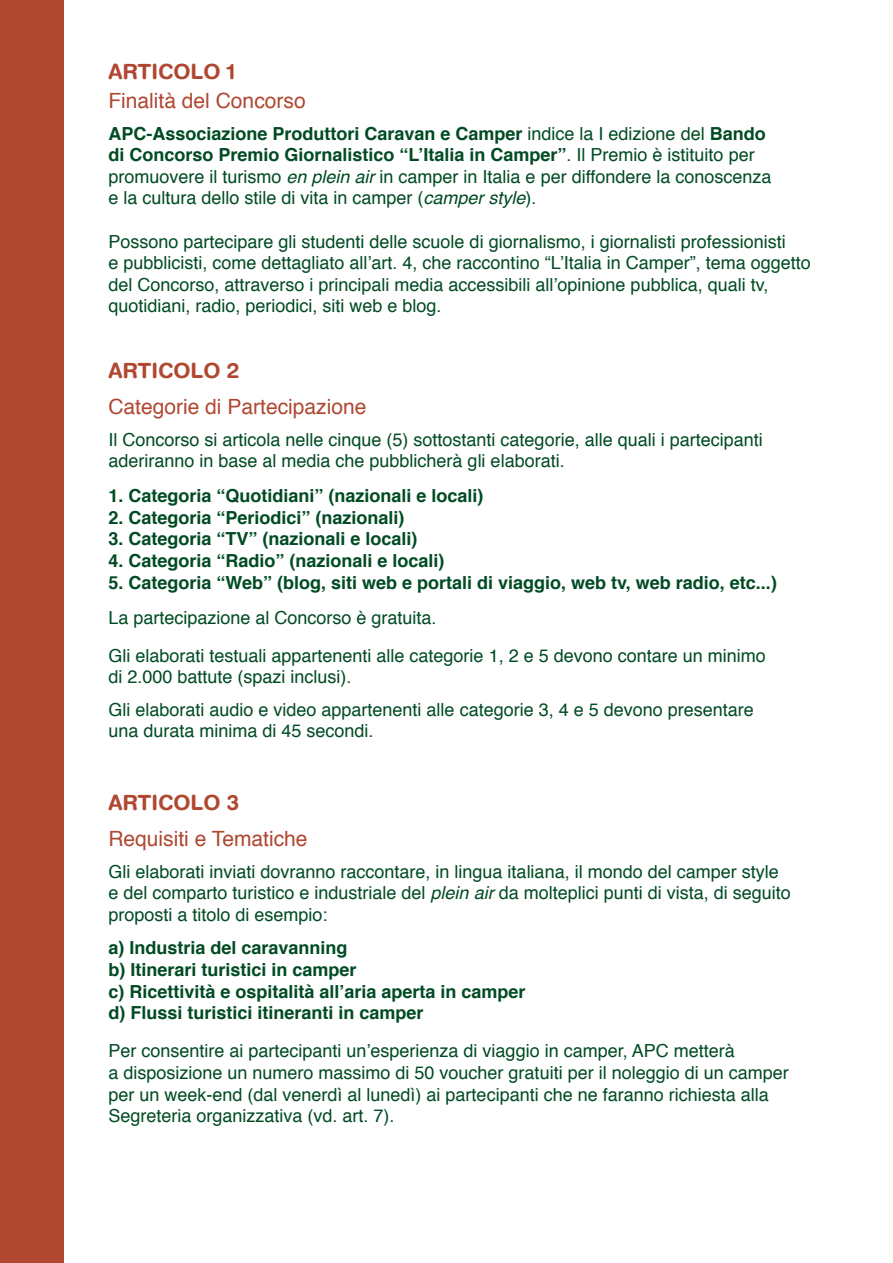
<style>
.page{position:relative;width:893px;height:1263px;background:#fff}
.page>*{position:absolute;margin:0;border:0;box-sizing:border-box;transform-origin:0 0}
.t1{font:21px "Helvetica";color:#b04731}
.t2{font:700 21px "Helvetica Rounded";color:#b04731}
.t3{font:18px/21.6px "Helvetica";color:#004b23}
.t4{font:700 18px/21.6px "Helvetica";color:#004b23}
.s1{font-weight:700}
.s2{font-style:italic}
</style>
<div class="page">
<div style="left:0;top:0;width:64px;height:1263px;background:#b04731"></div>
<p class="t2" style="left:108px;top:59px;width:129px">ARTICOLO 1</p>
<p class="t1" style="left:108px;top:84px;width:199px">Finalità del Concorso</p>
<p class="t3" style="left:108px;top:123px;width:665px"><span class="s1">APC-Associazione Produttori Caravan e Camper</span> indice la I edizione del <span class="s1">Bando di Concorso Premio Giornalistico “L’Italia in Camper”</span>. Il Premio è istituito per promuovere il turismo <span class="s2">en plein air</span> in camper in Italia e per diffondere la conoscenza e la cultura dello stile di vita in camper (<span class="s2">camper style</span>).</p>
<p class="t3" style="left:108px;top:231px;width:704px">Possono partecipare gli studenti delle scuole di giornalismo, i giornalisti professionisti<br>e pubblicisti, come dettagliato all’art. 4, che raccontino “L’Italia in Camper”, tema oggetto del Concorso, attraverso i principali media accessibili all’opinione pubblica, quali tv, quotidiani, radio, periodici, siti web e blog.</p>
<p class="t2" style="left:108px;top:357px;width:132px">ARTICOLO 2</p>
<p class="t1" style="left:108px;top:390px;width:259px">Categorie di Partecipazione</p>
<p class="t3" style="left:108px;top:429px;width:656px">Il Concorso si articola nelle cinque (5) sottostanti categorie, alle quali i partecipanti aderiranno in base al media che pubblicherà gli elaborati.</p>
<p class="t4" style="left:108px;top:485px;width:377px">1. Categoria “Quotidiani” (nazionali e locali)</p>
<p class="t4" style="left:108px;top:507px;width:298px">2. Categoria “Periodici” (nazionali)</p>
<p class="t4" style="left:108px;top:528px;width:311px">3. Categoria “TV” (nazionali e locali)</p>
<p class="t4" style="left:108px;top:550px;width:338px">4. Categoria “Radio” (nazionali e locali)</p>
<p class="t4" style="left:108px;top:572px;width:670px">5. Categoria “Web” (blog, siti web e portali di viaggio, web tv, web radio, etc...)</p>
<p class="t3" style="left:108px;top:599px;width:659px;line-height:38.1px">La partecipazione al Concorso è gratuita.<br>Gli elaborati testuali appartenenti alle categorie 1, 2 e 5 devono contare un minimo</p>
<p class="t3" style="left:108px;top:662px;width:647px;line-height:32.1px">di 2.000 battute (spazi inclusi).<br>Gli elaborati audio e video appartenenti alle categorie 3, 4 e 5 devono presentare</p>
<p class="t3" style="left:108px;top:721px;width:267px">una durata minima di 45 secondi.</p>
<p class="t2" style="left:108px;top:789px;width:132px">ARTICOLO 3</p>
<p class="t1" style="left:108px;top:822px;width:201px">Requisiti e Tematiche</p>
<p class="t3" style="left:108px;top:861px;width:684px">Gli elaborati inviati dovranno raccontare, in lingua italiana, il mondo del camper style e del comparto turistico e industriale del <span class="s2">plein air</span> da molteplici punti di vista, di seguito proposti a titolo di esempio:</p>
<p class="t4" style="left:108px;top:937px;width:419px">a) Industria del caravanning<br>b) Itinerari turistici in camper<br>c) Ricettività e ospitalità all’aria aperta in camper d) Flussi turistici itineranti in camper</p>
<p class="t3" style="left:108px;top:1041px;width:682px">Per consentire ai partecipanti un’esperienza di viaggio in camper, APC metterà<br>a disposizione un numero massimo di 50 voucher gratuiti per il noleggio di un camper per un week-end (dal venerdì al lunedì) ai partecipanti che ne faranno richiesta alla Segreteria organizzativa (vd. art. 7).</p>
</div>
